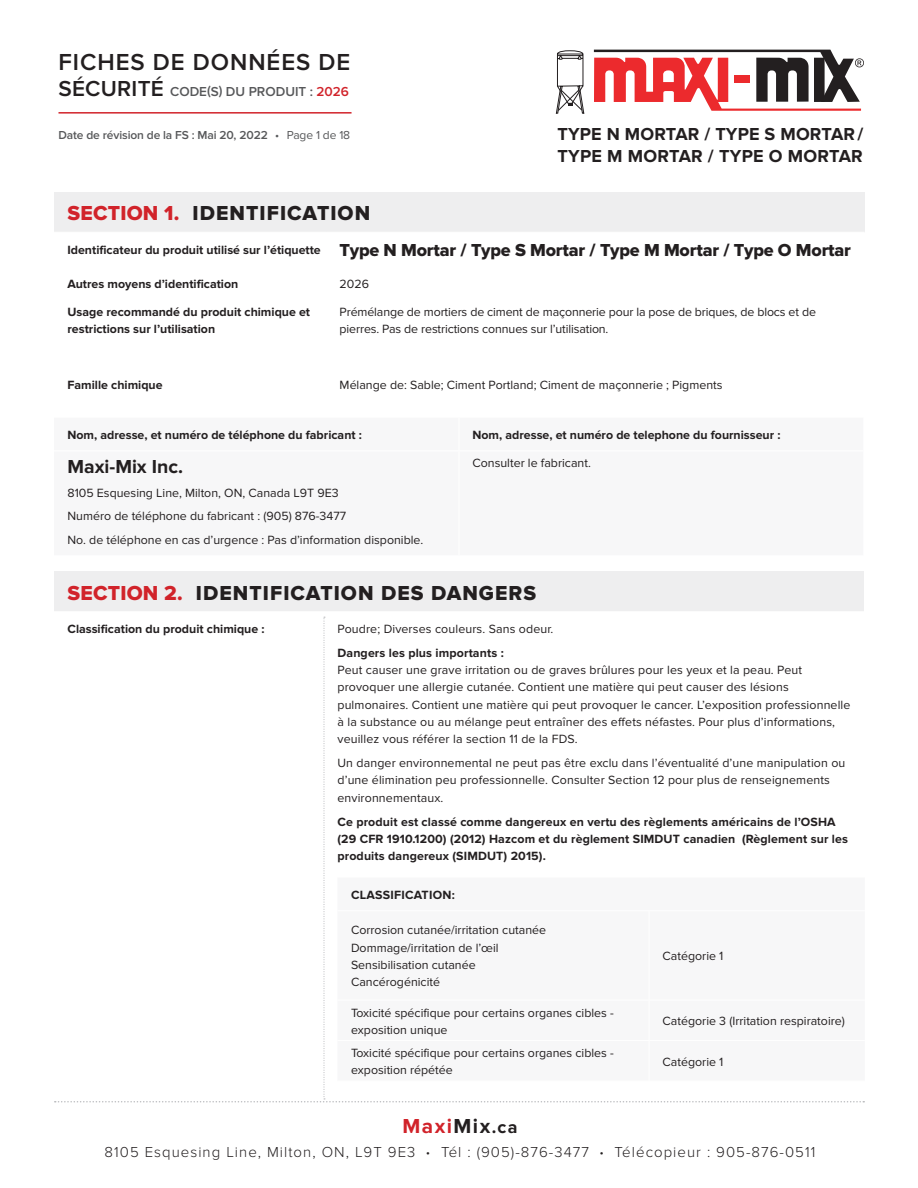
<style>
.page{position:relative;width:918px;height:1188px;background:#fff}
.page>*{position:absolute;margin:0;border:0;box-sizing:border-box;transform-origin:0 0}
.t1{font:600 24px "Proxima Nova";letter-spacing:.04em;color:#231f20}
.t2{font:21px "Proxima Nova Extrabld";letter-spacing:.05em;color:#231f20}
.t3{font:700 21px "Proxima Nova";letter-spacing:.07em;color:#d1232a}
.t4{font:700 19.5px "Proxima Nova";color:#231f20}
.t5{font:18px "Proxima Nova Extrabld";letter-spacing:-.01em;color:#231f20}
.t6{font:700 18px/21.6px "Proxima Nova";letter-spacing:.01em;color:#231f20}
.t7{font:300 15px "Proxima Nova";letter-spacing:.07em;color:#231f20}
.t8{font:600 13.5px "Proxima Nova";color:#57585a}
.t9{font:12.3px/17.2px "Proxima Nova";color:#231f20}
.t10{font:700 12.3px/17.2px "Proxima Nova";color:#231f20}
.t11{font:700 12.3px "Proxima Nova";letter-spacing:.02em;color:#231f20}
.t12{font:600 12px "Proxima Nova";letter-spacing:-.01em;color:#57585a}
.s1{font-size:22.5px;color:#231f20}
.s2{color:#d1232a}
.s3{font-weight:900}
.s4{font-weight:400}
.s5{font-family:"Proxima Nova";font-weight:700;font-size:12.3px}
.s6{color:#231f20}
.s7{font-size:18px;color:#231f20}
.s8{font-family:"Ba Ross Sans";font-weight:700}
</style>
<div class="page">
<div style="left:54px;top:192px;width:811px;height:40px;background:#eeeeef"></div>
<div style="left:54px;top:571px;width:810px;height:41px;background:#eeeeef"></div>
<hr style="left:54px;top:611px;width:270px;height:1px;background:#fff">
<hr style="left:324px;top:611px;width:540px;height:1px;background:#fff">
<svg style="left:594px;top:50px;width:270px;height:61px"></svg>
<svg style="left:556px;top:50px;width:29px;height:64px"></svg>
<hr style="left:58px;top:112px;width:294px;height:2px;background:#d1232a">
<h1 class="t1" style="left:58px;top:48px;width:293px">FICHES DE DONNÉES DE</h1>
<p class="t8" style="left:59px;top:83px;width:292px"><span class="s1">SÉCURITÉ</span> CODE(S) DU PRODUIT : <span class="s2">2026</span></p>
<p class="t12" style="left:58px;top:128px;width:293px">Date de révision de la FS : Mai 20, 2022 <span class="s3">∙</span> <span class="s4">Page 1 de 18</span></p>
<h3 class="t6" style="left:557px;top:124px;width:308px">TYPE N MORTAR / TYPE S MORTAR /<br>TYPE M MORTAR / TYPE O MORTAR</h3>
<h2 class="t2" style="left:68px;top:201px;width:304px"><span class="s2">SECTION 1.</span> IDENTIFICATION</h2>
<h3 class="t5" style="left:68px;top:240px;width:785px"><span class="s5">Identificateur du produit utilisé sur l’étiquette</span> Type N Mortar / Type S Mortar / Type M Mortar / Type O Mortar</h3>
<p class="t10" style="left:68px;top:275px;width:172px">Autres moyens d’identification</p>
<p class="t9" style="left:340px;top:275px;width:31px">2026</p>
<p class="t10" style="left:68px;top:304px;width:244px;line-height:16.5px">Usage recommandé du produit chimique et restrictions sur l’utilisation</p>
<p class="t9" style="left:340px;top:304px;width:478px;line-height:16.5px">Prémélange de mortiers de ciment de maçonnerie pour la pose de briques, de blocs et de pierres. Pas de restrictions connues sur l’utilisation.</p>
<p class="t10" style="left:68px;top:377px;width:97px">Famille chimique</p>
<p class="t9" style="left:340px;top:376px;width:384px">Mélange de: Sable; Ciment Portland; Ciment de maçonnerie ; Pigments</p>
<p class="t10" style="left:68px;top:426px;width:296px">Nom, adresse, et numéro de téléphone du fabricant :</p>
<p class="t10" style="left:472px;top:426px;width:309px">Nom, adresse, et numéro de telephone du fournisseur :</p>
<h3 class="t4" style="left:68px;top:455px;width:117px">Maxi-Mix Inc.</h3>
<p class="t9" style="left:68px;top:482px;width:357px;line-height:23.2px">8105 Esquesing Line, Milton, ON, Canada L9T 9E3<br>Numéro de téléphone du fabricant : (905) 876-3477<br>No. de téléphone en cas d’urgence : Pas d’information disponible.</p>
<p class="t9" style="left:472px;top:455px;width:120px">Consulter le fabricant.</p>
<h2 class="t2" style="left:68px;top:581px;width:470px"><span class="s2">SECTION 2.</span> IDENTIFICATION DES DANGERS</h2>
<p class="t10" style="left:68px;top:620px;width:199px">Classification du produit chimique :</p>
<p class="t9" style="left:337px;top:620px;width:217px">Poudre; Diverses couleurs. Sans odeur.</p>
<p class="t10" style="left:337px;top:644px;width:168px">Dangers les plus importants :</p>
<p class="t9" style="left:337px;top:662px;width:514px">Peut causer une grave irritation ou de graves brûlures pour les yeux et la peau. Peut provoquer une allergie cutanée. Contient une matière qui peut causer des lésions pulmonaires. Contient une matière qui peut provoquer le cancer. L’exposition professionnelle à la substance ou au mélange peut entraîner des effets néfastes. Pour plus d’informations, veuillez vous référer la section 11 de la FDS.</p>
<p class="t9" style="left:337px;top:754px;width:509px">Un danger environnemental ne peut pas être exclu dans l’éventualité d’une manipulation ou d’une élimination peu professionnelle. Consulter Section 12 pour plus de renseignements environnementaux.</p>
<p class="t10" style="left:337px;top:813px;width:512px">Ce produit est classé comme dangereux en vertu des règlements américains de l’OSHA (29 CFR 1910.1200) (2012) Hazcom et du règlement SIMDUT canadien (Règlement sur les produits dangereux (SIMDUT) 2015).</p>
<p class="t11" style="left:351px;top:888px;width:105px">CLASSIFICATION:</p>
<p class="t9" style="left:351px;top:922px;width:197px">Corrosion cutanée/irritation cutanée<br>Dommage/irritation de l’œil<br>Sensibilisation cutanée<br>Cancérogénicité</p>
<p class="t9" style="left:663px;top:948px;width:62px">Catégorie 1</p>
<p class="t9" style="left:351px;top:1004px;width:264px">Toxicité spécifique pour certains organes cibles - exposition unique</p>
<p class="t9" style="left:663px;top:1013px;width:184px">Catégorie 3 (Irritation respiratoire)</p>
<p class="t9" style="left:351px;top:1045px;width:264px">Toxicité spécifique pour certains organes cibles - exposition répétée</p>
<p class="t9" style="left:663px;top:1053px;width:62px">Catégorie 1</p>
<h2 class="t3" style="left:402px;top:1114px;width:117px">Maxi<span class="s6">Mix</span><span class="s7">.ca</span></h2>
<p class="t7" style="left:105px;top:1143px;width:712px">8105 Esquesing Line, Milton, ON, L9T 9E3 <span class="s8">∙</span> Tél : (905)-876-3477 <span class="s8">∙</span> Télécopieur : 905-876-0511</p>
</div>
